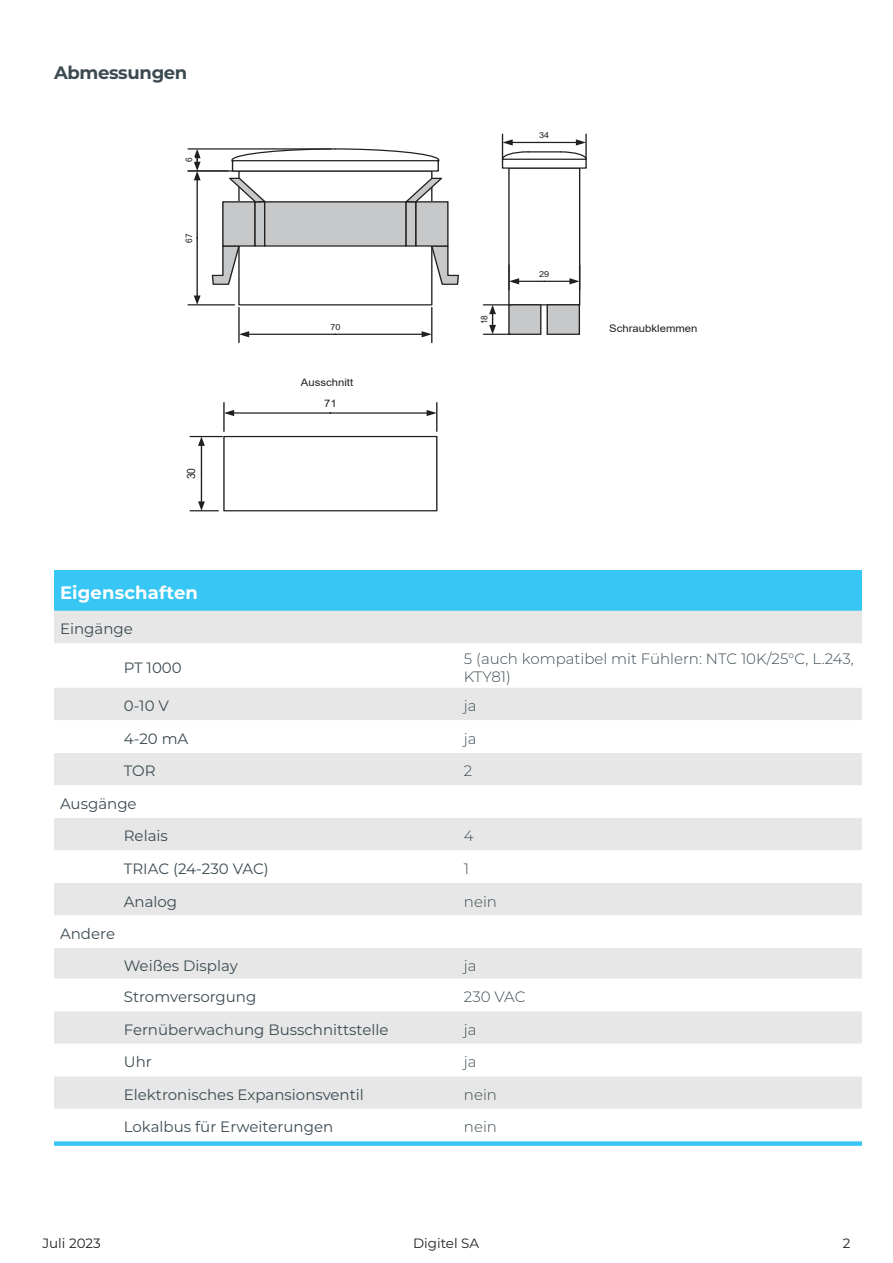
<style>
.page{position:relative;width:893px;height:1263px;background:#fff}
.page>*{position:absolute;margin:0;border:0;box-sizing:border-box;transform-origin:0 0}
.t1{font:700 18px "Montserrat";letter-spacing:.01em;color:#fff}
.t2{font:700 18px "Montserrat";letter-spacing:-.02em;color:#3c4b52}
.t3{font:15px/32.5px "Montserrat";color:#3c4b53}
.t4{font:300 15px/18px "Montserrat";color:#3c4b53}
.t5{font:13.5px "Montserrat";color:#231f20}
.t6{font:11.4px "Arial";color:#231f20;scale:.92 1}
.t7{font:10.35px "Arial";color:#231f20;scale:1.09 1}
.t8{font:9px "Arial";color:#231f20;scale:.92 1}
.t9{font:8.25px "Arial";color:#231f20;scale:1.09 1}
</style>
<div class="page">
<div style="left:54px;top:570px;width:808px;height:41px;background:#38c6f4"></div>
<svg style="left:54px;top:611px;width:808px;height:109px;fill:#e6e7e6"></svg>
<svg style="left:54px;top:753px;width:808px;height:356px;fill:#e6e7e6"></svg>
<svg style="left:54px;top:1141px;width:808px;height:5px;background:#4bcbf4"></svg>
<div style="left:223px;top:436px;width:214px;height:75px;border:1px solid #231f20"></div>
<hr style="left:223px;top:403px;width:2px;height:28px;background:#231f20">
<hr style="left:233px;top:412px;width:97px;height:2px;background:#231f20">
<hr style="left:330px;top:412px;width:97px;height:2px;background:#231f20">
<svg style="left:224px;top:410px;width:10px;height:6px"></svg>
<svg style="left:427px;top:403px;width:10px;height:28px"></svg>
<hr style="left:190px;top:436px;width:32px;height:1px;background:#231f20">
<svg style="left:190px;top:437px;width:28px;height:74px"></svg>
<div style="left:185px;top:468px;width:14px;height:11px;background:#fff"></div>
<svg style="left:211px;top:247px;width:29px;height:38px"></svg>
<div style="left:223px;top:202px;width:32px;height:44px;background:#c7c8ca"></div>
<div style="left:222px;top:201px;width:34px;height:46px;border:1px solid #231f20"></div>
<div style="left:255px;top:202px;width:10px;height:44px;background:#c7c8ca"></div>
<div style="left:254px;top:201px;width:11px;height:46px;border:1px solid #231f20"></div>
<svg style="left:431px;top:244px;width:28px;height:41px"></svg>
<div style="left:416px;top:202px;width:32px;height:44px;background:#c7c8ca"></div>
<div style="left:415px;top:201px;width:33px;height:46px;border:1px solid #231f20"></div>
<div style="left:265px;top:202px;width:141px;height:44px;background:#c7c8ca"></div>
<div style="left:264px;top:201px;width:143px;height:46px;border:1px solid #231f20"></div>
<div style="left:406px;top:202px;width:10px;height:44px;background:#c7c8ca"></div>
<div style="left:405px;top:201px;width:11px;height:46px;border:1px solid #231f20"></div>
<svg style="left:226px;top:177px;width:41px;height:26px"></svg>
<svg style="left:405px;top:177px;width:40px;height:26px"></svg>
<hr style="left:188px;top:304px;width:46px;height:1px;background:#231f20">
<hr style="left:188px;top:170px;width:50px;height:2px;background:#231f20">
<hr style="left:197px;top:238px;width:1px;height:58px;background:#231f20">
<hr style="left:197px;top:180px;width:1px;height:58px;background:#231f20">
<svg style="left:194px;top:295px;width:7px;height:10px"></svg>
<div style="left:232px;top:160px;width:207px;height:12px;border:1px solid #231f20"></div>
<svg style="left:231px;top:148px;width:209px;height:15px"></svg>
<hr style="left:188px;top:148px;width:143px;height:2px;background:#231f20">
<svg style="left:194px;top:149px;width:7px;height:31px"></svg>
<hr style="left:184px;top:158px;width:11px;height:4px;background:#fff">
<hr style="left:238px;top:307px;width:2px;height:36px;background:#231f20">
<hr style="left:431px;top:307px;width:1px;height:36px;background:#231f20">
<hr style="left:248px;top:334px;width:87px;height:1px;background:#231f20">
<hr style="left:335px;top:334px;width:87px;height:1px;background:#231f20">
<svg style="left:239px;top:331px;width:10px;height:6px"></svg>
<svg style="left:422px;top:331px;width:10px;height:6px"></svg>
<div style="left:508px;top:167px;width:72px;height:138px;border:1px solid #231f20"></div>
<div style="left:502px;top:159px;width:85px;height:10px;border:1px solid #231f20"></div>
<hr style="left:508px;top:265px;width:2px;height:25px;background:#231f20">
<svg style="left:509px;top:265px;width:71px;height:25px"></svg>
<div style="left:539px;top:269px;width:10px;height:10px;background:#fff"></div>
<hr style="left:528px;top:151px;width:32px;height:2px;background:#231f20">
<hr style="left:585px;top:134px;width:2px;height:25px;background:#231f20">
<hr style="left:512px;top:142px;width:32px;height:1px;background:#231f20">
<hr style="left:544px;top:142px;width:33px;height:1px;background:#231f20">
<svg style="left:501px;top:134px;width:29px;height:26px"></svg>
<svg style="left:559px;top:139px;width:28px;height:21px"></svg>
<div style="left:509px;top:305px;width:32px;height:29px;background:#c7c8ca"></div>
<div style="left:508px;top:304px;width:33px;height:31px;border:1px solid #231f20"></div>
<div style="left:547px;top:305px;width:32px;height:29px;background:#c7c8ca"></div>
<div style="left:547px;top:304px;width:33px;height:31px;border:1px solid #231f20"></div>
<svg style="left:483px;top:304px;width:28px;height:31px"></svg>
<div style="left:479px;top:315px;width:11px;height:9px;background:#fff"></div>
<p class="t2" style="left:54px;top:60px;width:135px">Abmessungen</p>
<p class="t8" style="left:183px;top:162px;width:7px;rotate:-90deg">6</p>
<p class="t8" style="left:183px;top:243px;width:12px;rotate:-90deg">67</p>
<p class="t6" style="left:183px;top:479px;width:14px;rotate:-90deg">30</p>
<p class="t9" style="left:330px;top:321px;width:11px">70</p>
<p class="t7" style="left:301px;top:375px;width:49px">Ausschnitt</p>
<p class="t7" style="left:324px;top:396px;width:13px">71</p>
<p class="t9" style="left:539px;top:129px;width:11px">34</p>
<p class="t8" style="left:478px;top:324px;width:12px;rotate:-90deg">18</p>
<p class="t9" style="left:539px;top:268px;width:11px">29</p>
<p class="t7" style="left:609px;top:321px;width:82px">Schraubklemmen</p>
<p class="t1" style="left:60px;top:580px;width:140px">Eigenschaften</p>
<p class="t3" style="left:60px;top:612px;width:74px">Eingänge</p>
<p class="t3" style="left:124px;top:651px;width:60px">PT 1000</p>
<p class="t4" style="left:464px;top:649px;width:391px">5 (auch kompatibel mit Fühlern: NTC 10K/25°C, L.243,<br>KTY81)</p>
<p class="t3" style="left:124px;top:689px;width:47px">0-10 V</p>
<p class="t4" style="left:464px;top:696px;width:14px">ja</p>
<p class="t3" style="left:124px;top:722px;width:66px">4-20 mA</p>
<p class="t4" style="left:464px;top:729px;width:14px">ja</p>
<p class="t3" style="left:124px;top:754px;width:33px">TOR</p>
<p class="t4" style="left:464px;top:761px;width:10px">2</p>
<p class="t3" style="left:124px;top:787px;width:46px;text-indent:-64px">Ausgänge<br>Relais</p>
<p class="t4" style="left:464px;top:827px;width:11px">4</p>
<p class="t3" style="left:60px;top:917px;width:57px">Andere</p>
<p class="t3" style="left:124px;top:852px;width:147px">TRIAC (24-230 VAC)</p>
<p class="t4" style="left:464px;top:859px;width:7px">1</p>
<p class="t3" style="left:124px;top:884px;width:55px">Analog</p>
<p class="t4" style="left:464px;top:892px;width:35px">nein</p>
<p class="t3" style="left:124px;top:948px;width:116px">Weißes Display</p>
<p class="t4" style="left:464px;top:956px;width:14px">ja</p>
<p class="t3" style="left:124px;top:980px;width:134px">Stromversorgung</p>
<p class="t4" style="left:464px;top:987px;width:63px">230 VAC</p>
<p class="t3" style="left:124px;top:1013px;width:266px">Fernüberwachung Busschnittstelle</p>
<p class="t4" style="left:464px;top:1020px;width:14px">ja</p>
<p class="t3" style="left:124px;top:1045px;width:30px">Uhr</p>
<p class="t4" style="left:464px;top:1052px;width:14px">ja</p>
<p class="t3" style="left:124px;top:1078px;width:242px">Elektronisches Expansionsventil</p>
<p class="t4" style="left:464px;top:1085px;width:35px">nein</p>
<p class="t3" style="left:124px;top:1110px;width:211px">Lokalbus für Erweiterungen</p>
<p class="t4" style="left:464px;top:1117px;width:35px">nein</p>
<p class="t5" style="left:42px;top:1234px;width:60px">Juli 2023</p>
<p class="t5" style="left:413px;top:1234px;width:68px">Digitel SA</p>
<p class="t5" style="left:843px;top:1234px;width:9px">2</p>
</div>
